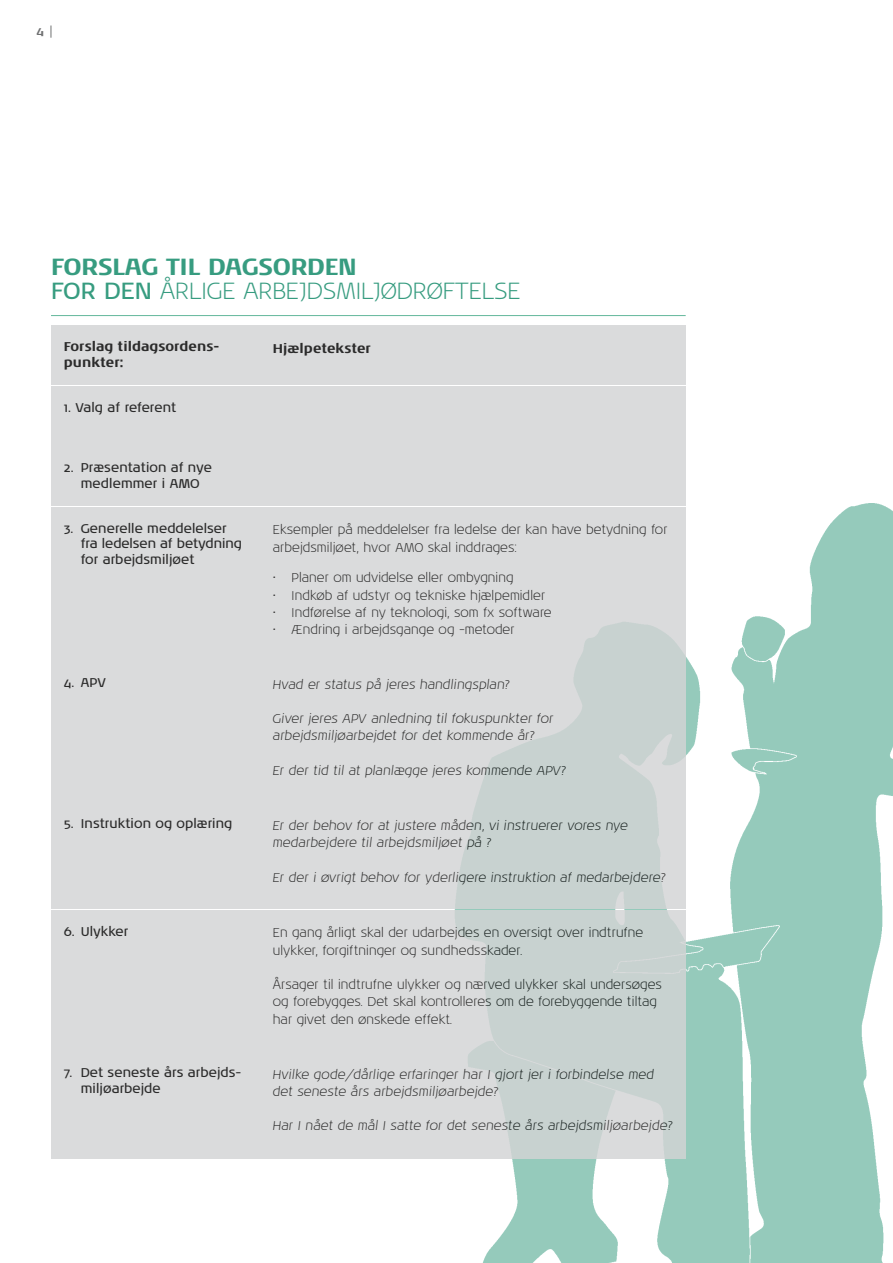
<style>
.page{position:relative;width:893px;height:1263px;background:#fff}
.page>*{position:absolute;margin:0;border:0;box-sizing:border-box;transform-origin:0 0}
.t1{font:700 24px/24px "Noa LT Std";letter-spacing:-.01em;color:#379c80}
.t2{font:300 24px "Noa LT Std";color:#379c80}
.t3{font:300 13.05px/17.2px "Noa LT Std";color:#000}
.t4{font:italic 300 13.05px/17.2px "Noa LT Std";color:#000}
.t5{font:13.05px/15.6px "Noa LT Std";color:#000}
.t6{font:700 13.05px "Noa LT Std";color:#000}
.t7{font:700 12px "Noa LT Std";color:#707172}
.s1{font-weight:400}
.s2{font-weight:300}
</style>
<div class="page">
<img style="left:454px;top:504px;width:439px;height:759px">
<hr style="left:51px;top:315px;width:635px;height:1px;background:#63b79c">
<div style="left:260px;top:386px;width:426px;height:59px;background:#dadbdc"></div>
<div style="left:51px;top:386px;width:208px;height:59px;background:#dadbdc"></div>
<div style="left:260px;top:661px;width:426px;height:140px;background:linear-gradient(to right,#dfdddf,#cad3d1)"></div>
<div style="left:51px;top:661px;width:208px;height:140px;background:#dadbdc"></div>
<div style="left:260px;top:326px;width:426px;height:59px;background:#dadbdc"></div>
<div style="left:51px;top:326px;width:208px;height:59px;background:#dadbdc"></div>
<div style="left:260px;top:507px;width:426px;height:153px;background:#dadbdc"></div>
<div style="left:51px;top:507px;width:208px;height:153px;background:#dadbdc"></div>
<div style="left:260px;top:446px;width:426px;height:60px;background:#dadbdc"></div>
<div style="left:51px;top:446px;width:208px;height:60px;background:#dadbdc"></div>
<div style="left:260px;top:802px;width:426px;height:107px;background:linear-gradient(to bottom,#d2d7d7,#d1d7d6)"></div>
<div style="left:51px;top:802px;width:208px;height:107px;background:#dadbdc"></div>
<div style="left:260px;top:910px;width:426px;height:140px;background:linear-gradient(to right,#dfdddf,#c4d0ce)"></div>
<div style="left:51px;top:910px;width:208px;height:140px;background:#dadbdc"></div>
<div style="left:260px;top:1051px;width:426px;height:108px;background:linear-gradient(to bottom,#d1d6d6,#d6d9da)"></div>
<div style="left:51px;top:1051px;width:208px;height:108px;background:#dadbdc"></div>
<svg style="left:51px;top:26px;width:1px;height:12px"></svg>
<p class="t7" style="left:36px;top:23px;width:9px">4</p>
<h1 class="t1" style="left:51px;top:255px;width:307px">Forslag til dagsorden <span class="s1">for den</span> <span class="s2">årlige</span></h1>
<h1 class="t2" style="left:244px;top:276px;width:14px">arbejdsmilj</h1>
<h1 class="t2" style="left:380px;top:276px;width:76px">ødrøftelse</h1>
<p class="t6" style="left:64px;top:339px;width:157px">Forslag tildagsordens-</p>
<p class="t6" style="left:273px;top:340px;width:100px">Hjælpetekster</p>
<p class="t6" style="left:64px;top:354px;width:61px">punkter:</p>
<p class="t5" style="left:64px;top:400px;width:114px">1. Valg af referent</p>
<p class="t5" style="left:64px;top:460px;width:150px;text-align:center">2. Præsentation af nye medlemmer i AMO</p>
<p class="t5" style="left:81px;top:521px;width:163px;text-indent:-17px">3. Generelle meddelelser fra ledelsen af betydning for arbejdsmiljøet</p>
<p class="t3" style="left:273px;top:522px;width:396px">Eksempler på meddelelser fra ledelse der kan have betydning for arbejdsmiljøet, hvor AMO skal inddrages:</p>
<p class="t3" style="left:273px;top:570px;width:242px">• Planer om udvidelse eller ombygning</p>
<p class="t3" style="left:273px;top:587px;width:274px">• Indkøb af udstyr og tekniske hjælpemidler</p>
<p class="t3" style="left:273px;top:604px;width:280px">• Indførelse af ny teknologi, som fx software</p>
<p class="t3" style="left:273px;top:621px;width:243px">• Ændring i arbejdsgange og -metoder</p>
<p class="t5" style="left:64px;top:675px;width:44px">4. APV</p>
<p class="t4" style="left:273px;top:676px;width:239px">Hvad er status på jeres handlingsplan?</p>
<p class="t4" style="left:273px;top:710px;width:282px">Giver jeres APV anledning til fokuspunkter for arbejdsmiljøarbejdet for det kommende år?</p>
<p class="t4" style="left:273px;top:762px;width:295px">Er der tid til at planlægge jeres kommende APV?</p>
<p class="t5" style="left:64px;top:816px;width:170px">5. Instruktion og oplæring</p>
<p class="t4" style="left:273px;top:817px;width:357px">Er der behov for at justere måden, vi instruerer vores nye medarbejdere til arbejdsmiljøet på ?</p>
<p class="t4" style="left:273px;top:869px;width:395px">Er der i øvrigt behov for yderligere instruktion af medarbejdere?</p>
<p class="t5" style="left:64px;top:924px;width:66px">6. Ulykker</p>
<p class="t3" style="left:273px;top:924px;width:372px">En gang årligt skal der udarbejdes en oversigt over indtrufne ulykker, forgiftninger og sundhedsskader.</p>
<p class="t3" style="left:273px;top:976px;width:391px">Årsager til indtrufne ulykker og nærved ulykker skal undersøges og forebygges. Det skal kontrolleres om de forebyggende tiltag har givet den ønskede effekt.</p>
<p class="t5" style="left:81px;top:1065px;width:162px;text-indent:-17px">7. Det seneste års arbejds&shy;miljøarbejde</p>
<p class="t4" style="left:273px;top:1066px;width:383px">Hvilke gode/dårlige erfaringer har I gjort jer i forbindelse med det seneste års arbejdsmiljøarbejde?</p>
<p class="t4" style="left:273px;top:1118px;width:401px">Har I nået de mål I satte for det seneste års arbejdsmiljøarbejde?</p>
</div>
